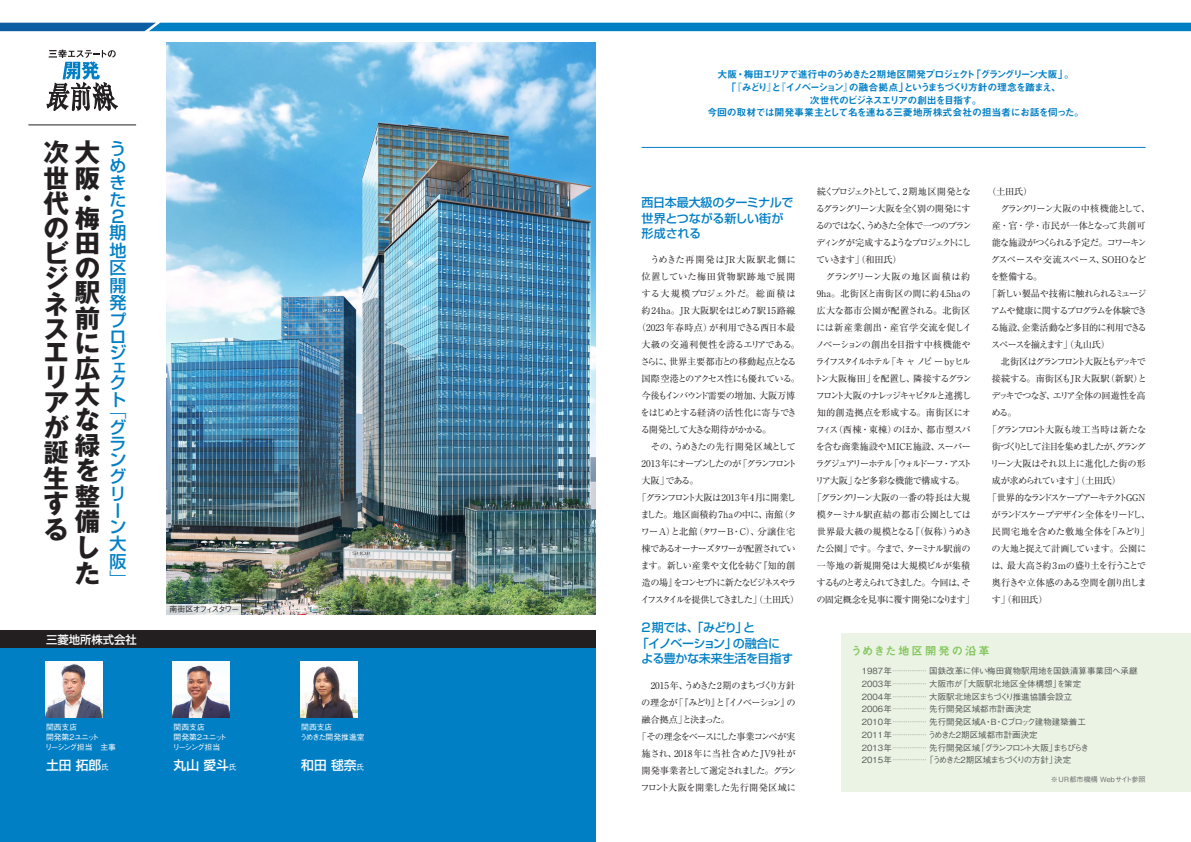
<style>
.page{position:relative;width:1191px;height:842px;background:#fff}
.page>*{position:absolute;margin:0;border:0;box-sizing:border-box;transform-origin:0 0}
._02_エリア名{font:700 25.5px/25.1px "Gothic MB101 Pr 6 N";color:#231f20}
._02_エリア名-2{font:500 17px/17.1px "P Shin Go Pr 6 N";color:#007fc5}
.t1{font:500 12.8px "P Shin Go Pr 6 N";color:#fff}
._13Q本文_明朝{font:500 12px/15.6px "P Shin Go Pr 6 N";letter-spacing:-.03em;color:#007fc5}
._13Q本文_明朝-2{font:500 12px "P Shin Go Pr 6 N";letter-spacing:-.05em;color:#007fc5}
.t2{font:11.3px "Midashi Go Pr 6 N MB31";letter-spacing:.165em;color:#87c761}
._02_エリア名-3{font:500 11.3px "P Shin Go Pr 6 N";color:#fff}
._02_エリア名-4{font:9.9px "Midashi Go Pr 6 N MB31";letter-spacing:-.12em;color:#007fc5}
._02_エリア名-5{font:9.9px "Midashi Go Pr 6 N MB31";letter-spacing:-.135em;color:#007fc5}
._02_エリア名-6{font:9.9px "Midashi Go Pr 6 N MB31";letter-spacing:-.03em;color:#007fc5}
._02_エリア名-7{font:9.9px "Midashi Go Pr 6 N MB31";letter-spacing:-.095em;color:#007fc5}
._13Q本文_明朝-3{font:9.2px/17px "Ryumin Pr 6 N";letter-spacing:-.075em;color:#231f20;text-align:justify}
._13Q本文_明朝-4{font:9.2px/17px "Ryumin Pr 6 N";letter-spacing:-.05em;color:#231f20}
._13Q本文_明朝-5{font:9.2px/17px "Ryumin Pr 6 N";letter-spacing:-.11em;color:#231f20}
._13Q本文_明朝-6{font:9.2px/17px "Ryumin Pr 6 N";letter-spacing:-.055em;color:#231f20;text-align:center}
._13Q本文_明朝-7{font:9.2px/17px "Ryumin Pr 6 N";letter-spacing:-.105em;color:#231f20}
._13Q本文_明朝-8{font:9.2px "Ryumin Pr 6 N";letter-spacing:-.04em;color:#231f20}
._13Q本文_明朝-9{font:9.2px "Ryumin Pr 6 N";letter-spacing:.005em;color:#231f20}
._13Q本文_明朝-10{font:9.2px "Ryumin Pr 6 N";color:#231f20}
._13Q本文_明朝-11{font:9.2px "Ryumin Pr 6 N";letter-spacing:-.035em;color:#231f20}
._13Q本文_明朝-12{font:9.2px "Ryumin Pr 6 N";letter-spacing:.06em;color:#231f20}
._13Q本文_明朝-13{font:9.2px "Ryumin Pr 6 N";letter-spacing:.025em;color:#231f20}
._13Q本文_明朝-14{font:9.2px "Ryumin Pr 6 N";letter-spacing:.07em;color:#231f20}
.t3{font:500 8.5px "Gothic BBB Pr 6 N";color:#57585a}
.t4{font:500 8.5px "Gothic BBB Pr 6 N";letter-spacing:-.105em;color:#57585a}
.t5{font:500 8.5px "Gothic BBB Pr 6 N";letter-spacing:-.05em;color:#57585a}
.t6{font:500 7.8px "Gothic BBB Pr 6 N";letter-spacing:-.015em;color:#fff}
.t7{font:500 7.8px "Gothic BBB Pr 6 N";letter-spacing:-.165em;color:#231f20}
.t8{font:500 7.8px "Gothic BBB Pr 6 N";letter-spacing:-.18em;color:#fff}
.t9{font:500 7.8px "Gothic BBB Pr 6 N";letter-spacing:-.035em;color:#fff}
.t10{font:500 7.8px "Gothic BBB Pr 6 N";letter-spacing:-.19em;color:#fff}
.t11{font:500 7.1px "Gothic BBB Pr 6 N";color:#6c6d70}
.s1{font-weight:300}
.s2{font-family:"Gothic BBB Pr 6 N";font-size:7.8px}
.s3{font-size:5.7px}
</style>
<div class="page">
<svg style="left:0;top:23px;width:1191px;height:8px;background:#027bc1"></svg>
<hr style="left:641px;top:147px;width:504px;height:1px;background:#007fc5">
<div style="left:0;top:631px;width:595px;height:211px;background:#007fc5"></div>
<div style="left:0;top:631px;width:595px;height:17px;background:#231f20"></div>
<img style="left:167px;top:43px;width:428px;height:571px">
<img style="left:45px;top:661px;width:57px;height:57px">
<img style="left:173px;top:661px;width:57px;height:57px">
<img style="left:300px;top:661px;width:57px;height:57px">
<svg style="left:167px;top:604px;width:74px;height:10px"></svg>
<div style="left:841px;top:633px;width:350px;height:159px;background:#ebf4e4"></div>
<svg style="left:46px;top:50px;width:72px;height:75px"></svg>
<hr style="left:28px;top:125px;width:108px;height:1px;background:#231f20">
<p class="_02_エリア名" style="left:44px;top:139px;width:57px">次大世阪代<br>の<br>ビジ<br>ネ<br>ス<br>エ<br>リ<br>アが誕<br>生<br>す<br>る</p>
<p class="_02_エリア名" style="left:75px;top:187px;width:26px;line-height:20px">・梅</p>
<p class="_02_エリア名" style="left:75px;top:230px;width:27px;text-align:justify">田の駅前に広大な緑を整備した</p>
<p class="_02_エリア名-2" style="left:109px;top:139px;width:18px">うめきた<br>２期地区開発プロジ</p>
<p class="_02_エリア名-2" style="left:109px;top:359px;width:17px;line-height:15.1px">ェク</p>
<p class="_02_エリア名-2" style="left:109px;top:390px;width:17px">ト</p>
<p class="_02_エリア名-2" style="left:109px;top:401px;width:18px"><span class="s1">「</span>グラングリーン大阪<span class="s1">」</span></p>
<p class="_02_エリア名-3" style="left:46px;top:630px;width:92px">三菱地所株式会社</p>
<p class="t6" style="left:46px;top:721px;width:33px">関西支店</p>
<p class="t6" style="left:46px;top:731px;width:55px">開発第2ユニット</p>
<p class="t8" style="left:45px;top:741px;width:73px">リーシング担当　主事</p>
<p class="t1" style="left:46px;top:755px;width:65px">土田 拓郎<span class="s2">氏</span></p>
<p class="t7" style="left:169px;top:603px;width:71px">南街区オフィスタワー</p>
<p class="t6" style="left:174px;top:721px;width:33px">関西支店</p>
<p class="t6" style="left:174px;top:731px;width:55px">開発第2ユニット</p>
<p class="t10" style="left:172px;top:741px;width:49px">リーシング担当</p>
<p class="t1" style="left:174px;top:755px;width:65px">丸山 愛斗<span class="s2">氏</span></p>
<p class="t6" style="left:301px;top:721px;width:33px">関西支店</p>
<p class="t9" style="left:300px;top:731px;width:66px">うめきた開発推進室</p>
<p class="t1" style="left:301px;top:755px;width:65px">和田 毬奈<span class="s2">氏</span></p>
<p class="_02_エリア名-4" style="left:717px;top:67px;width:358px">大阪・梅田エリアで進行中のうめきた２期地区開発プロジェクト「グラングリーン大阪」。</p>
<p class="_02_エリア名-5" style="left:726px;top:79px;width:336px">「『みどり』と『イノベーション』の融合拠点」というまちづくり方針の理念を踏まえ、</p>
<p class="_02_エリア名-7" style="left:809px;top:92px;width:173px">次世代のビジネスエリアの創出を目指す。</p>
<p class="_02_エリア名-6" style="left:707px;top:105px;width:378px">今回の取材では開発事業主として名を連ねる三菱地所株式会社の担当者にお話を伺った。</p>
<p class="_13Q本文_明朝" style="left:641px;top:194px;width:154px">西日本最大級のターミナルで世界とつながる新しい街が形成される</p>
<p class="_13Q本文_明朝-12" style="left:641px;top:253px;width:156px">　うめきた再開発はJR大阪駅北側に</p>
<p class="_13Q本文_明朝-14" style="left:641px;top:270px;width:155px">位置していた梅田貨物駅跡地で展開</p>
<p class="_13Q本文_明朝-13" style="left:641px;top:287px;width:156px">する大規模プロジェクトだ。総面積は</p>
<p class="_13Q本文_明朝-9" style="left:641px;top:304px;width:155px">約24ha。JR大阪駅をはじめ7駅15路線</p>
<p class="_13Q本文_明朝-10" style="left:637px;top:321px;width:160px">（2023年春時点）が利用できる西日本最</p>
<p class="_13Q本文_明朝-8" style="left:641px;top:338px;width:160px">大級の交通利便性を誇るエリアである。</p>
<p class="_13Q本文_明朝-11" style="left:640px;top:355px;width:157px">さらに、世界主要都市との移動起点となる</p>
<p class="_13Q本文_明朝-5" style="left:641px;top:370px;width:160px">国際空港とのアクセス性にも優れている。</p>
<p class="_13Q本文_明朝-3" style="left:641px;top:387px;width:155px">今後もインバウンド需要の増加、大阪万博</p>
<p class="_13Q本文_明朝-8" style="left:640px;top:406px;width:158px">をはじめとする経済の活性化に寄与でき</p>
<p class="_13Q本文_明朝-5" style="left:640px;top:421px;width:132px">る開発として大きな期待がかかる。</p>
<p class="_13Q本文_明朝-5" style="left:641px;top:438px;width:157px">　その、うめきたの先行開発区域として<br>2013 年にオープンしたのが「グランフロント大阪」である。</p>
<p class="_13Q本文_明朝-5" style="left:637px;top:489px;width:163px">「グランフロント大阪は2013年4月に開業しました。地区面積約7haの中に、南館（タワーA）と北館（タワーB・C）、分譲住宅棟であるオーナーズタワーが配置されています。新しい産業や文化を紡ぐ『知的創造の場』をコンセプトに新たなビジネスやライフスタイルを提供してきました」（土田氏）</p>
<p class="_13Q本文_明朝" style="left:641px;top:619px;width:115px">2期では、「みどり」と</p>
<p class="_13Q本文_明朝-2" style="left:636px;top:633px;width:145px">「イノベーション」の融合に</p>
<p class="_13Q本文_明朝" style="left:641px;top:650px;width:153px">よる豊かな未来生活を目指す</p>
<p class="_13Q本文_明朝-3" style="left:641px;top:676px;width:156px">　2015年、うめきた2期のまちづくり方針の理念が「『みどり』と『イノベーション』の融合拠点」と決まった。</p>
<p class="_13Q本文_明朝-6" style="left:637px;top:727px;width:160px">「その理念をベースにした事業コンペが実施され、2018年に当社含めたJV9社が開発事業者として選定されました。グランフロント大阪を開業した先行開発区域に</p>
<p class="_13Q本文_明朝-3" style="left:816px;top:183px;width:157px">続くプロジェクトとして、2期地区開発となるグラングリーン大阪を全く別の開発にするのではなく、うめきた全体で一つのブランディングが完成するようなプロジェクトにしていきます」（和田氏）</p>
<p class="_13Q本文_明朝-4" style="left:814px;top:268px;width:159px">　グラングリーン大阪の地区面積は約<br>9ha。北街区と南街区の間に約4.5haの広大な都市公園が配置される。北街区には新産業創出・産官学交流を促しイノベーションの創出を目指す中核機能やライフスタイルホテル「キャノピー byヒルトン大阪梅田」を配置し、隣接するグランフロント大阪のナレッジキャピタルと連携し知的創造拠点を形成する。南街区にオフィス（西棟・東棟）のほか、都市型スパを含む商業施設やMICE施設、スーパーラグジュアリーホテル「ウォルドーフ・アストリア大阪」など多彩な機能で構成する。</p>
<p class="_13Q本文_明朝-3" style="left:812px;top:489px;width:163px;text-align:center">「グラングリーン大阪の一番の特長は大規模ターミナル駅直結の都市公園としては世界最大級の規模となる『（仮称）うめきた公園』です。今まで、ターミナル駅前の一等地の新規開発は大規模ビルが集積するものと考えられてきました。今回は、その固定概念を見事に覆す開発になります」</p>
<p class="_13Q本文_明朝-3" style="left:987px;top:183px;width:47px">（土田氏）</p>
<p class="_13Q本文_明朝-3" style="left:990px;top:200px;width:161px;text-align:left">　グラングリーン大阪の中核機能として、産・官・学・市民が一体となって共創可能な施設がつくられる予定だ。コワーキングスペースや交流スペース、SOHOなどを整備する。</p>
<p class="_13Q本文_明朝-3" style="left:991px;top:285px;width:158px;text-indent:-3px">「新しい製品や技術に触れられるミュージアムや健康に関するプログラムを体験できる施設、企業活動など多目的に利用できるスペースを揃えます」（丸山氏）</p>
<p class="_13Q本文_明朝-7" style="left:991px;top:353px;width:157px">　北街区はグランフロント大阪ともデッキで接続する。南街区もJR大阪駅（新駅）とデッキでつなぎ、エリア全体の回遊性を高める。</p>
<p class="_13Q本文_明朝-3" style="left:987px;top:421px;width:160px">「グランフロント大阪も竣工当時は新たな街づくりとして注目を集めましたが、グラングリーン大阪はそれ以上に進化した街の形成が求められています」（土田氏）</p>
<p class="_13Q本文_明朝-3" style="left:991px;top:489px;width:160px;text-align:left;text-indent:-4px">「世界的なランドスケープアーキテクトGGNがランドスケープデザイン全体をリードし、民間宅地を含めた敷地全体を「みどり」の大地と捉えて計画しています。公園には、最大高さ約 3ｍの盛り土を行うことで奥行きや立体感のある空間を創り出します」（和田氏）</p>
<p class="t2" style="left:850px;top:642px;width:141px">うめきた地区開発の沿革</p>
<p class="t3" style="left:862px;top:664px;width:277px">1987年<span class="s3">…………………</span> 国鉄改革に伴い梅田貨物駅用地を国鉄清算事業団へ承継</p>
<p class="t3" style="left:862px;top:677px;width:221px">2003年<span class="s3">…………………</span> 大阪市が「大阪駅北地区全体構想」を策定</p>
<p class="t3" style="left:862px;top:689px;width:212px">2004年<span class="s3">…………………</span> 大阪駅北地区まちづくり推進協議会設立</p>
<p class="t3" style="left:862px;top:702px;width:171px">2006年<span class="s3">…………………</span> 先行開発区域都市計画決定</p>
<p class="t3" style="left:862px;top:715px;width:225px">2010年<span class="s3">…………………</span> 先行開発区域A・B・Cブロック建物建築着工</p>
<p class="t3" style="left:862px;top:728px;width:177px">2011年<span class="s3">…………………</span> うめきた2期区域都市計画決定</p>
<p class="t4" style="left:862px;top:740px;width:229px">2013年<span class="s3">…………………</span> 先行開発区域「グランフロント大阪」まちびらき</p>
<p class="t5" style="left:862px;top:753px;width:211px">2015年<span class="s3">…………………</span>「うめきた2期区域まちづくりの方針」決定</p>
<p class="t11" style="left:1050px;top:773px;width:96px">※UR都市機構 Webサイト参照</p>
</div>
